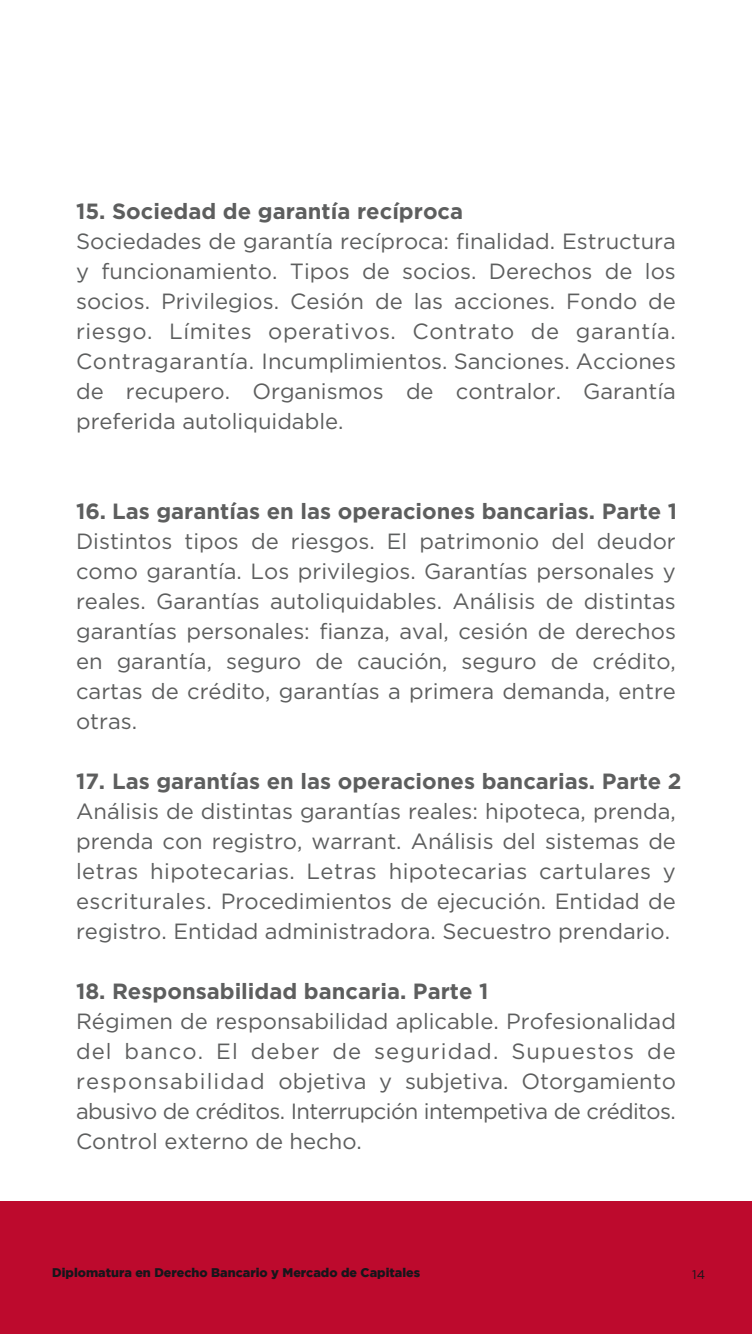
<style>
.page{position:relative;width:752px;height:1334px;background:#fff}
.page>*{position:absolute;margin:0;border:0;box-sizing:border-box;transform-origin:0 0}
.t1{font:22px/30px "Gotham";color:#5d5e5e;text-align:justify}
.t2{font:700 22px "Gotham";color:#5d5e5e}
.t3{font:900 12.5px "Gotham";color:#17161b}
.t4{font:12.5px "Gotham";color:#17161b}
</style>
<div class="page">
<div style="left:0;top:1201px;width:752px;height:133px;background:#bd0a2d"></div>
<p class="t2" style="left:76px;top:197px;width:388px">15. Sociedad de garantía recíproca</p>
<p class="t1" style="left:76px;top:226px;width:601px">Sociedades de garantía recíproca: finalidad. Estructura y funcionamiento. Tipos de socios. Derechos de los socios. Privilegios. Cesión de las acciones. Fondo de riesgo. Límites operativos. Contrato de garantía.<br>Contragarantía. Incumplimientos. Sanciones. Acciones de recupero. Organismos de contralor. Garantía preferida autoliquidable.</p>
<p class="t2" style="left:76px;top:497px;width:602px">16. Las garantías en las operaciones bancarias. Parte 1</p>
<p class="t1" style="left:76px;top:526px;width:601px">Distintos tipos de riesgos. El patrimonio del deudor como garantía. Los privilegios. Garantías personales y reales. Garantías autoliquidables. Análisis de distintas garantías personales: fianza, aval, cesión de derechos en garantía, seguro de caución, seguro de crédito, cartas de crédito, garantías a primera demanda, entre otras.</p>
<p class="t2" style="left:76px;top:767px;width:607px">17. Las garantías en las operaciones bancarias. Parte 2</p>
<p class="t1" style="left:76px;top:796px;width:601px">Análisis de distintas garantías reales: hipoteca, prenda, prenda con registro, warrant. Análisis del sistemas de letras hipotecarias. Letras hipotecarias cartulares y escriturales. Procedimientos de ejecución. Entidad de registro. Entidad administradora. Secuestro prendario.</p>
<p class="t2" style="left:76px;top:977px;width:414px">18. Responsabilidad bancaria. Parte 1</p>
<p class="t1" style="left:76px;top:1006px;width:601px">Régimen de responsabilidad aplicable. Profesionalidad del banco. El deber de seguridad. Supuestos de responsabilidad objetiva y subjetiva. Otorgamiento abusivo de créditos. Interrupción intempetiva de créditos.<br>Control externo de hecho.</p>
<p class="t3" style="left:52px;top:1266px;width:369px">Diplomatura en Derecho Bancario y Mercado de Capitales</p>
<p class="t4" style="left:692px;top:1267px;width:14px">14</p>
</div>
